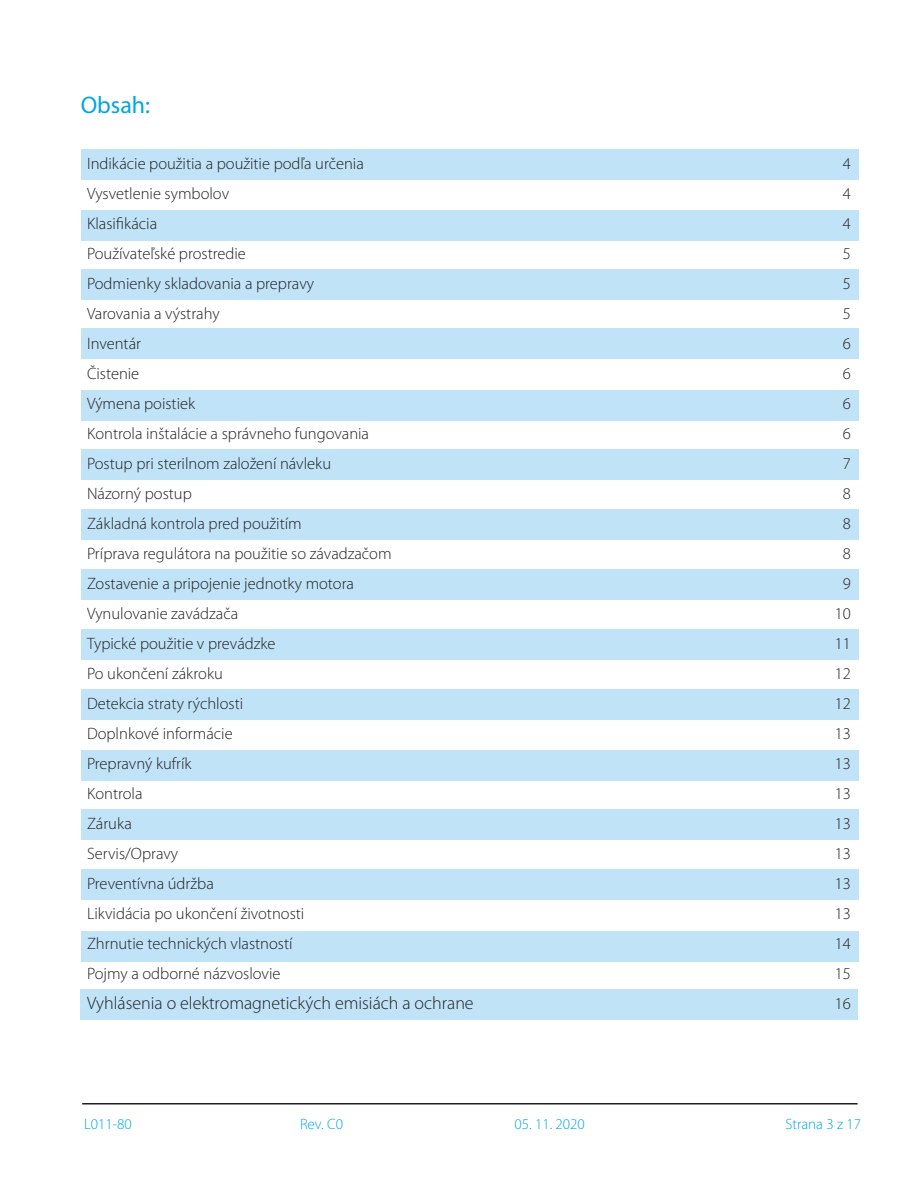
<style>
.page{position:relative;width:918px;height:1188px;background:#fff}
.page>*{position:absolute;margin:0;border:0;box-sizing:border-box;transform-origin:0 0}
.t1{font:24px "Myriad Pro";color:#00a6e4}
.t2{font:300 18px "Myriad Pro";color:#231f20}
.t3{font:300 16.5px "Myriad Pro";color:#231f20}
.t4{font:300 15px "Myriad Pro";color:#00a6e4}
</style>
<div class="page">
<hr style="left:82px;top:1103px;width:776px;height:2px;background:#231f20">
<div style="left:80px;top:989px;width:778px;height:31px;background:#c0e3f7"></div>
<div style="left:81px;top:931px;width:777px;height:31px;background:#c0e3f7"></div>
<div style="left:81px;top:870px;width:777px;height:30px;background:#c0e3f7"></div>
<div style="left:81px;top:810px;width:777px;height:30px;background:#c0e3f7"></div>
<div style="left:81px;top:751px;width:777px;height:30px;background:#c0e3f7"></div>
<div style="left:81px;top:690px;width:777px;height:30px;background:#c0e3f7"></div>
<div style="left:81px;top:630px;width:777px;height:30px;background:#c0e3f7"></div>
<div style="left:81px;top:570px;width:777px;height:30px;background:#c0e3f7"></div>
<div style="left:81px;top:509px;width:777px;height:30px;background:#c0e3f7"></div>
<div style="left:81px;top:450px;width:777px;height:30px;background:#c0e3f7"></div>
<div style="left:81px;top:390px;width:777px;height:31px;background:#c0e3f7"></div>
<div style="left:81px;top:328px;width:777px;height:31px;background:#c0e3f7"></div>
<div style="left:81px;top:269px;width:777px;height:30px;background:#c0e3f7"></div>
<div style="left:81px;top:210px;width:777px;height:30px;background:#c0e3f7"></div>
<div style="left:81px;top:149px;width:777px;height:30px;background:#c0e3f7"></div>
<p class="t1" style="left:81px;top:90px;width:71px">Obsah:</p>
<p class="t3" style="left:87px;top:155px;width:278px">Indikácie použitia a použitie podľa určenia</p>
<p class="t3" style="left:87px;top:185px;width:144px">Vysvetlenie symbolov</p>
<p class="t3" style="left:87px;top:215px;width:72px">Klasifikácia</p>
<p class="t3" style="left:87px;top:245px;width:160px">Používateľské prostredie</p>
<p class="t3" style="left:87px;top:275px;width:229px">Podmienky skladovania a prepravy</p>
<p class="t3" style="left:87px;top:305px;width:134px">Varovania a výstrahy</p>
<p class="t3" style="left:87px;top:335px;width:56px">Inventár</p>
<p class="t3" style="left:87px;top:365px;width:54px">Čistenie</p>
<p class="t3" style="left:87px;top:395px;width:110px">Výmena poistiek</p>
<p class="t3" style="left:87px;top:425px;width:284px">Kontrola inštalácie a správneho fungovania</p>
<p class="t3" style="left:87px;top:455px;width:246px">Postup pri sterilnom založení návleku</p>
<p class="t3" style="left:87px;top:485px;width:106px">Názorný postup</p>
<p class="t3" style="left:87px;top:515px;width:216px">Základná kontrola pred použitím</p>
<p class="t3" style="left:87px;top:545px;width:306px">Príprava regulátora na použitie so závadzačom</p>
<p class="t3" style="left:87px;top:575px;width:269px">Zostavenie a pripojenie jednotky motora</p>
<p class="t3" style="left:87px;top:605px;width:153px">Vynulovanie zavádzača</p>
<p class="t3" style="left:87px;top:635px;width:190px">Typické použitie v prevádzke</p>
<p class="t3" style="left:87px;top:665px;width:137px">Po ukončení zákroku</p>
<p class="t3" style="left:87px;top:695px;width:158px">Detekcia straty rýchlosti</p>
<p class="t3" style="left:87px;top:725px;width:147px">Doplnkové informácie</p>
<p class="t3" style="left:87px;top:755px;width:106px">Prepravný kufrík</p>
<p class="t3" style="left:87px;top:785px;width:57px">Kontrola</p>
<p class="t3" style="left:87px;top:815px;width:46px">Záruka</p>
<p class="t3" style="left:87px;top:845px;width:93px">Servis/Opravy</p>
<p class="t3" style="left:87px;top:875px;width:128px">Preventívna údržba</p>
<p class="t3" style="left:87px;top:905px;width:219px">Likvidácia po ukončení životnosti</p>
<p class="t3" style="left:87px;top:935px;width:207px">Zhrnutie technických vlastností</p>
<p class="t3" style="left:87px;top:965px;width:195px">Pojmy a odborné názvoslovie</p>
<p class="t2" style="left:87px;top:994px;width:388px">Vyhlásenia o elektromagnetických emisiách a ochrane</p>
<p class="t3" style="left:843px;top:155px;width:10px">4</p>
<p class="t3" style="left:843px;top:185px;width:10px">4</p>
<p class="t3" style="left:843px;top:215px;width:10px">4</p>
<p class="t3" style="left:843px;top:245px;width:10px">5</p>
<p class="t3" style="left:843px;top:275px;width:10px">5</p>
<p class="t3" style="left:843px;top:305px;width:10px">5</p>
<p class="t3" style="left:843px;top:335px;width:10px">6</p>
<p class="t3" style="left:843px;top:365px;width:10px">6</p>
<p class="t3" style="left:843px;top:395px;width:10px">6</p>
<p class="t3" style="left:843px;top:425px;width:10px">6</p>
<p class="t3" style="left:843px;top:455px;width:10px">7</p>
<p class="t3" style="left:843px;top:485px;width:10px">8</p>
<p class="t3" style="left:843px;top:515px;width:10px">8</p>
<p class="t3" style="left:843px;top:545px;width:10px">8</p>
<p class="t3" style="left:843px;top:575px;width:10px">9</p>
<p class="t3" style="left:835px;top:605px;width:18px">10</p>
<p class="t3" style="left:835px;top:635px;width:18px">11</p>
<p class="t3" style="left:835px;top:665px;width:18px">12</p>
<p class="t3" style="left:835px;top:695px;width:18px">12</p>
<p class="t3" style="left:835px;top:725px;width:18px">13</p>
<p class="t3" style="left:835px;top:755px;width:18px">13</p>
<p class="t3" style="left:835px;top:785px;width:18px">13</p>
<p class="t3" style="left:835px;top:815px;width:18px">13</p>
<p class="t3" style="left:835px;top:845px;width:18px">13</p>
<p class="t3" style="left:835px;top:875px;width:18px">13</p>
<p class="t3" style="left:835px;top:905px;width:18px">13</p>
<p class="t3" style="left:835px;top:935px;width:18px">14</p>
<p class="t3" style="left:835px;top:965px;width:18px">15</p>
<p class="t3" style="left:835px;top:995px;width:18px">16</p>
<p class="t4" style="left:84px;top:1116px;width:49px">L011-80</p>
<p class="t4" style="left:300px;top:1116px;width:45px">Rev. C0</p>
<p class="t4" style="left:514px;top:1116px;width:72px">05. 11. 2020</p>
<p class="t4" style="left:785px;top:1116px;width:77px">Strana 3 z 17</p>
</div>
